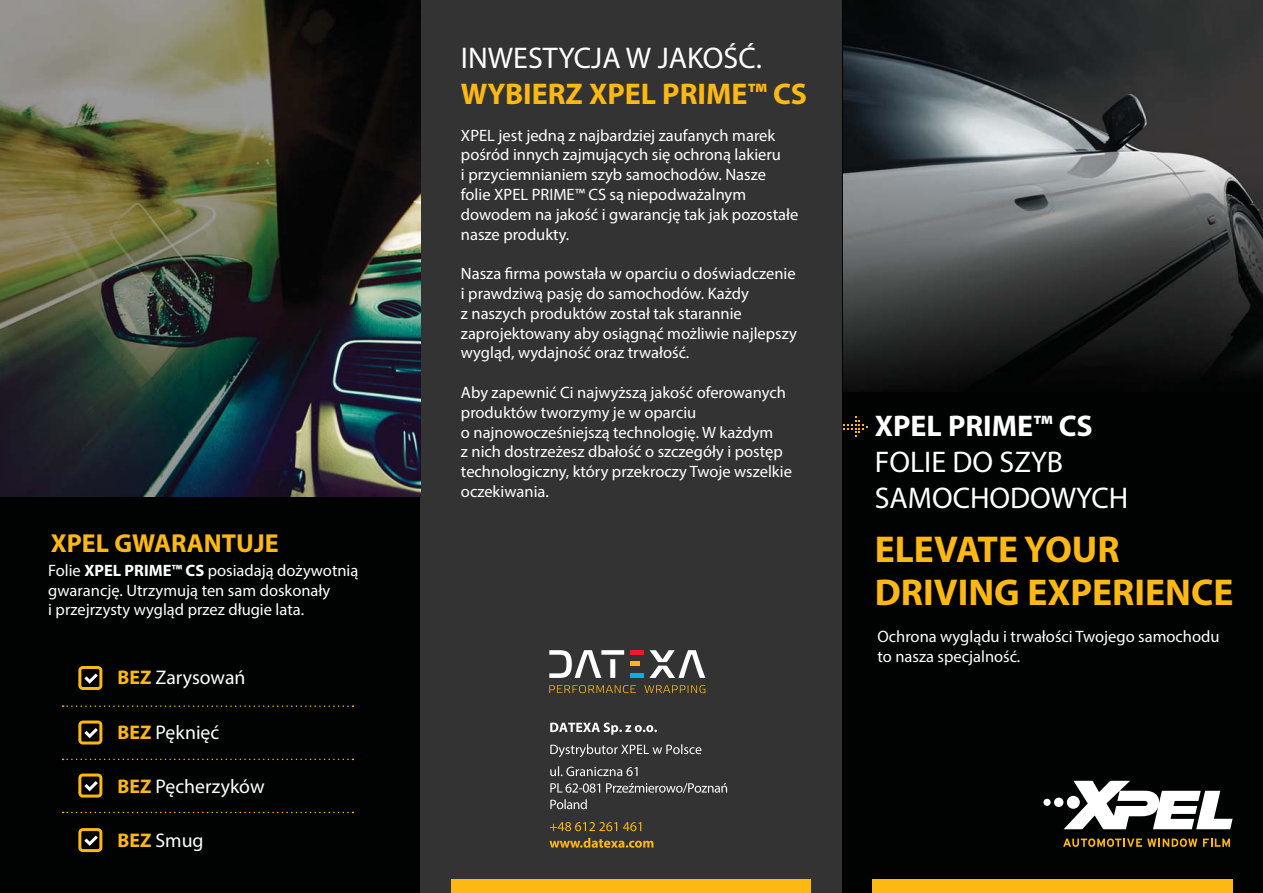
<style>
.page{position:relative;width:1263px;height:893px;background:#fff}
.page>*{position:absolute;margin:0;border:0;box-sizing:border-box;transform-origin:0 0}
.t1{font:700 37.5px/43.5px "Myriad Pro";color:#fdb813}
.t2{font:30px/36px "Myriad Pro";color:#fff}
.t3{font:700 30px "Myriad Pro";color:#fdb813}
.t4{font:700 30px "Myriad Pro";color:#fff}
.t5{font:700 26.1px "Myriad Pro";color:#fdb813}
.t6{font:19.8px "Myriad Pro";color:#fff}
.t7{font:16.5px/19.8px "Myriad Pro";color:#fff}
.s1{font-weight:700}
.s2{font-weight:700;color:#fdb813}
</style>
<div class="page">
<div style="left:0;top:0;width:421px;height:893px;background:#010202"></div>
<div style="left:842px;top:0;width:421px;height:893px;background:#010202"></div>
<div style="left:421px;top:0;width:421px;height:893px;background:#343334"></div>
<div style="left:872px;top:879px;width:361px;height:14px;background:#fdb813"></div>
<svg style="left:1063px;top:781px;width:169px;height:48px"></svg>
<div style="left:1043px;top:799px;width:7px;height:7px;background:#fff;border-radius:50%"></div>
<div style="left:1054px;top:798px;width:9px;height:9px;background:#fff;border-radius:50%"></div>
<div style="left:1067px;top:796px;width:13px;height:13px;background:#fff;border-radius:50%"></div>
<svg style="left:1063px;top:838px;width:134px;height:9px"></svg>
<svg style="left:1203px;top:839px;width:27px;height:8px"></svg>
<svg style="left:550px;top:723px;width:107px;height:12px"></svg>
<svg style="left:550px;top:744px;width:151px;height:13px"></svg>
<svg style="left:550px;top:766px;width:87px;height:10px"></svg>
<svg style="left:550px;top:783px;width:177px;height:10px"></svg>
<svg style="left:550px;top:799px;width:37px;height:10px"></svg>
<svg style="left:550px;top:822px;width:91px;height:9px"></svg>
<svg style="left:549px;top:838px;width:104px;height:10px"></svg>
<svg style="left:549px;top:650px;width:156px;height:28px"></svg>
<div style="left:630px;top:673px;width:14px;height:5px;background:#00aeef"></div>
<svg style="left:549px;top:685px;width:156px;height:8px"></svg>
<div style="left:451px;top:879px;width:359px;height:14px;background:#fdb813"></div>
<img style="left:0;top:0;width:421px;height:497px">
<img style="left:843px;top:0;width:420px;height:391px">
<svg style="left:63px;top:759px;width:290px;height:1px"></svg>
<svg style="left:63px;top:812px;width:290px;height:1px"></svg>
<svg style="left:63px;top:705px;width:290px;height:2px"></svg>
<svg style="left:78px;top:666px;width:24px;height:24px"></svg>
<svg style="left:78px;top:773px;width:24px;height:24px"></svg>
<svg style="left:78px;top:720px;width:24px;height:24px"></svg>
<svg style="left:78px;top:828px;width:24px;height:24px"></svg>
<svg style="left:843px;top:416px;width:25px;height:21px"></svg>
<h3 class="t5" style="left:51px;top:527px;width:229px">XPEL GWARANTUJE</h3>
<p class="t7" style="left:48px;top:562px;width:312px">Folie <span class="s1">XPEL PRIME™ CS</span> posiadają dożywotnią gwarancję. Utrzymują ten sam doskonały<br>i przejrzysty wygląd przez długie lata.</p>
<p class="t6" style="left:118px;top:669px;width:130px"><span class="s2">BEZ</span> Zarysowań</p>
<p class="t6" style="left:118px;top:724px;width:103px"><span class="s2">BEZ</span> Pęknięć</p>
<p class="t6" style="left:118px;top:779px;width:148px"><span class="s2">BEZ</span> Pęcherzyków</p>
<p class="t6" style="left:118px;top:833px;width:88px"><span class="s2">BEZ</span> Smug</p>
<h2 class="t2" style="left:461px;top:43px;width:303px">INWESTYCJA W JAKOŚĆ.</h2>
<h2 class="t3" style="left:461px;top:77px;width:348px">WYBIERZ XPEL PRIME™ CS</h2>
<p class="t7" style="left:461px;top:127px;width:339px">XPEL jest jedną z najbardziej zaufanych marek pośród innych zajmujących się ochroną lakieru<br>i przyciemnianiem szyb samochodów. Nasze folie XPEL PRIME™ CS są niepodważalnym dowodem na jakość i gwarancję tak jak pozostałe nasze produkty.</p>
<p class="t7" style="left:461px;top:265px;width:338px">Nasza firma powstała w oparciu o doświadczenie i prawdziwą pasję do samochodów. Każdy<br>z naszych produktów został tak starannie zaprojektowany aby osiągnąć możliwie najlepszy wygląd, wydajność oraz trwałość.</p>
<p class="t7" style="left:461px;top:384px;width:333px">Aby zapewnić Ci najwyższą jakość oferowanych produktów tworzymy je w oparciu<br>o najnowocześniejszą technologię. W każdym<br>z nich dostrzeżesz dbałość o szczegóły i postęp technologiczny, który przekroczy Twoje wszelkie oczekiwania.</p>
<h2 class="t4" style="left:875px;top:408px;width:220px">XPEL PRIME™ CS</h2>
<h2 class="t2" style="left:875px;top:447px;width:255px">FOLIE DO SZYB<br>SAMOCHODOWYCH</h2>
<h1 class="t1" style="left:875px;top:527px;width:360px">ELEVATE YOUR<br>DRIVING EXPERIENCE</h1>
<p class="t7" style="left:877px;top:629px;width:344px">Ochrona wyglądu i trwałości Twojego samochodu to nasza specjalność.</p>
</div>
